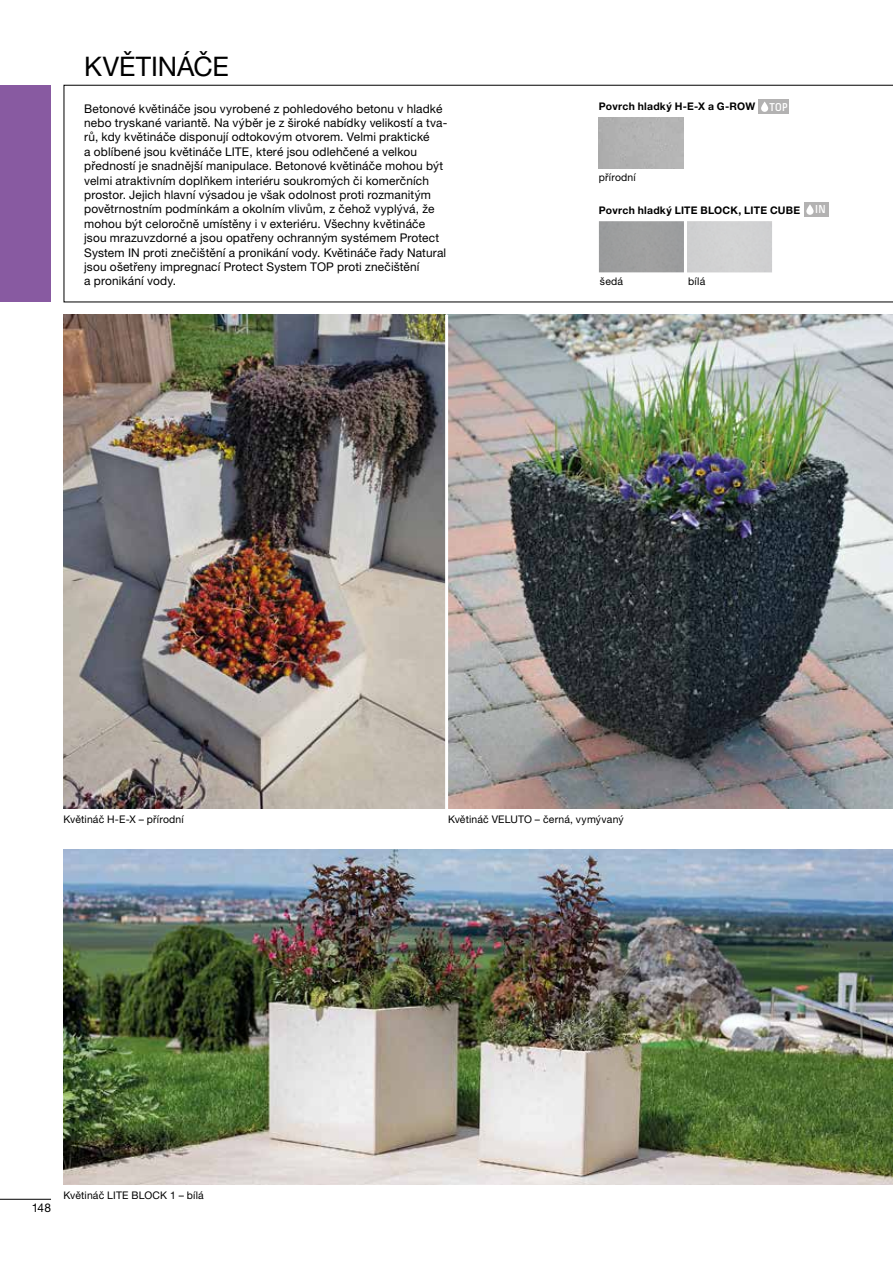
<style>
.page{position:relative;width:893px;height:1263px;background:#fff}
.page>*{position:absolute;margin:0;border:0;box-sizing:border-box;transform-origin:0 0}
.t1{font:27px "Helvetica Neue LT Pro";letter-spacing:-.005em;color:#000}
.t2{font:12px/14.4px "Helvetica Neue LT Pro";letter-spacing:.015em;color:#000}
.t3{font:600 11.85px "Pill Gothic 300 mg";color:#fff}
.t4{font:600 11.7px "Pill Gothic 300 mg";color:#fff}
.t5{font:10.5px "Helvetica Neue LT Pro";letter-spacing:.015em;color:#000}
.t6{font:700 10.5px "Helvetica Neue LT Pro";letter-spacing:.025em;color:#000}
</style>
<div class="page">
<svg style="left:64px;top:85px;width:829px;height:217px"></svg>
<hr style="left:0;top:1199px;width:51px;height:1px;background:#000">
<div style="left:0;top:85px;width:51px;height:217px;background:#885aa1"></div>
<div style="left:599px;top:118px;width:85px;height:51px;background:#b3b3b3"></div>
<div style="left:759px;top:99px;width:30px;height:15px;background:#b3b2b2"></div>
<div style="left:761px;top:102px;width:7px;height:10px;background:#fff;border-radius:4px"></div>
<div style="left:687px;top:221px;width:85px;height:51px;background:#d1d1d2"></div>
<div style="left:599px;top:221px;width:85px;height:51px;background:#9e9e9f"></div>
<img style="left:64px;top:849px;width:829px;height:335px">
<img style="left:64px;top:315px;width:381px;height:493px">
<img style="left:448px;top:315px;width:445px;height:493px">
<div style="left:804px;top:202px;width:24px;height:15px;background:#b3b2b2"></div>
<svg style="left:806px;top:204px;width:8px;height:11px"></svg>
<h1 class="t1" style="left:84px;top:50px;width:146px">KVĚTINÁČE</h1>
<p class="t4" style="left:769px;top:99px;width:20px">TOP</p>
<p class="t2" style="left:84px;top:101px;width:365px">Betonové květináče jsou vyrobené z pohledového betonu v hladké nebo tryskané variantě. Na výběr je z široké nabídky velikostí a tva&shy;rů, kdy květináče disponují odtokovým otvorem. Velmi praktické<br>a oblíbené jsou květináče LITE, které jsou odlehčené a velkou předností je snadnější manipulace. Betonové květináče mohou být velmi atraktivním doplňkem interiéru soukromých či komerčních prostor. Jejich hlavní výsadou je však odolnost proti rozmanitým povětrnostním podmínkám a okolním vlivům, z čehož vyplývá, že mohou být celoročně umístěny i v exteriéru. Všechny květináče jsou mrazuvzdorné a jsou opatřeny ochranným systémem Protect System IN proti znečištění a pronikání vody. Květináče řady Natural jsou ošetřeny impregnací Protect System TOP proti znečištění<br>a pronikání vody.</p>
<p class="t6" style="left:599px;top:100px;width:158px">Povrch hladký H-E-X a G-ROW</p>
<p class="t5" style="left:599px;top:171px;width:38px">přírodní</p>
<p class="t6" style="left:599px;top:204px;width:203px">Povrch hladký LITE BLOCK, LITE CUBE</p>
<p class="t5" style="left:600px;top:275px;width:25px">šedá</p>
<p class="t5" style="left:688px;top:275px;width:19px">bílá</p>
<p class="t3" style="left:815px;top:202px;width:12px">IN</p>
<p class="t5" style="left:64px;top:813px;width:122px">Květináč H-E-X – přírodní</p>
<p class="t5" style="left:448px;top:813px;width:177px">Květináč VELUTO – černá, vymývaný</p>
<p class="t2" style="left:32px;top:1200px;width:21px">148</p>
<p class="t5" style="left:64px;top:1189px;width:142px">Květináč LITE BLOCK 1 – bílá</p>
</div>
